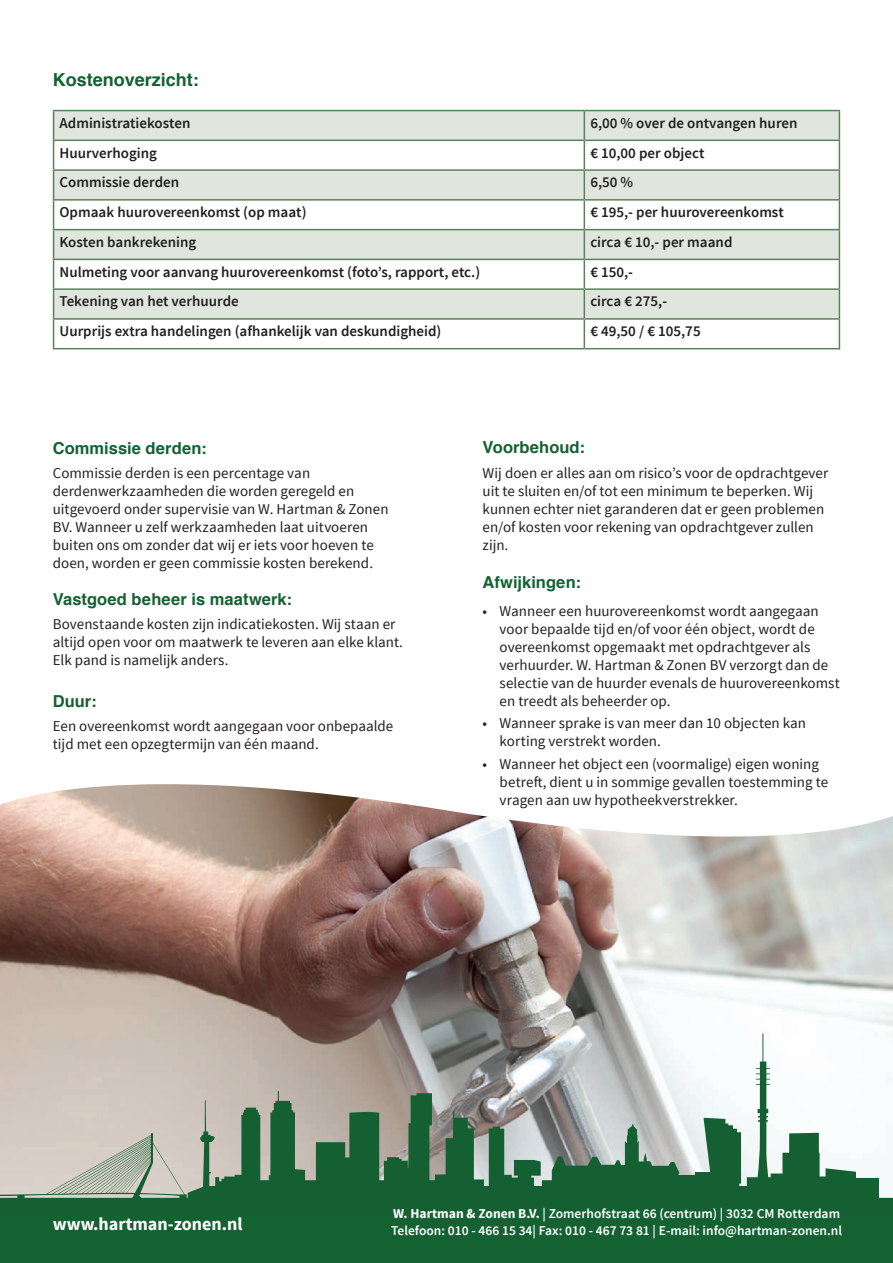
<style>
.page{position:relative;width:893px;height:1263px;background:#fff}
.page>*{position:absolute;margin:0;border:0;box-sizing:border-box;transform-origin:0 0}
.t1{font:700 18px "Source Sans Pro";color:#fff}
.t2{font:700 18px "Helvetica";color:#146132}
.t3{font:700 16.5px "Helvetica";letter-spacing:.005em;color:#146132}
.t4{font:15px/18px "Source Sans Pro";color:#231f20}
.t5{font:600 15px "Source Sans Pro";color:#231f20}
.t6{font:600 13.5px/16.2px "Source Sans Pro";color:#fff}
.s1{font-weight:700}
</style>
<div class="page">
<img style="left:0;top:784px;width:368px;height:249px">
<img style="left:367px;top:799px;width:368px;height:234px">
<div style="left:0;top:1208px;width:893px;height:55px;background:#146132"></div>
<svg style="left:0;top:1033px;width:893px;height:175px"></svg>
<svg style="left:54px;top:111px;width:785px;height:29px;background:#dce3d9"></svg>
<svg style="left:54px;top:141px;width:785px;height:207px"></svg>
<hr style="left:53px;top:110px;width:531px;height:1px;background:#5b815a">
<hr style="left:584px;top:110px;width:256px;height:1px;background:#5b815a">
<hr style="left:53px;top:140px;width:531px;height:1px;background:#5b815a">
<hr style="left:584px;top:140px;width:256px;height:1px;background:#5b815a">
<hr style="left:53px;top:169px;width:531px;height:2px;background:#5b815a">
<hr style="left:584px;top:169px;width:256px;height:2px;background:#5b815a">
<hr style="left:53px;top:199px;width:531px;height:2px;background:#5b815a">
<hr style="left:584px;top:199px;width:256px;height:2px;background:#5b815a">
<hr style="left:53px;top:229px;width:531px;height:1px;background:#5b815a">
<hr style="left:584px;top:229px;width:256px;height:1px;background:#5b815a">
<hr style="left:53px;top:259px;width:531px;height:1px;background:#5b815a">
<hr style="left:584px;top:259px;width:256px;height:1px;background:#5b815a">
<hr style="left:53px;top:288px;width:531px;height:2px;background:#5b815a">
<hr style="left:584px;top:288px;width:256px;height:2px;background:#5b815a">
<hr style="left:53px;top:318px;width:531px;height:2px;background:#5b815a">
<svg style="left:53px;top:111px;width:1px;height:237px"></svg>
<hr style="left:584px;top:318px;width:256px;height:2px;background:#5b815a">
<svg style="left:584px;top:111px;width:1px;height:237px"></svg>
<svg style="left:839px;top:111px;width:1px;height:237px"></svg>
<hr style="left:53px;top:348px;width:531px;height:1px;background:#5b815a">
<hr style="left:584px;top:348px;width:256px;height:1px;background:#5b815a">
<p class="t2" style="left:53px;top:65px;width:148px">Kostenoverzicht:</p>
<p class="t5" style="left:60px;top:113px;width:132px">Administratiekosten</p>
<p class="t5" style="left:590px;top:113px;width:209px">6,00 % over de ontvangen huren</p>
<p class="t5" style="left:60px;top:143px;width:99px">Huurverhoging</p>
<p class="t5" style="left:590px;top:143px;width:116px">€ 10,00 per object</p>
<p class="t5" style="left:60px;top:173px;width:121px">Commissie derden</p>
<p class="t5" style="left:590px;top:173px;width:44px">6,50 %</p>
<p class="t5" style="left:60px;top:203px;width:249px">Opmaak huurovereenkomst (op maat)</p>
<p class="t5" style="left:590px;top:203px;width:195px">€ 195,- per huurovereenkomst</p>
<p class="t5" style="left:60px;top:232px;width:138px">Kosten bankrekening</p>
<p class="t5" style="left:590px;top:232px;width:144px">circa € 10,- per maand</p>
<p class="t5" style="left:60px;top:262px;width:422px">Nulmeting voor aanvang huurovereenkomst (foto’s, rapport, etc.)</p>
<p class="t5" style="left:590px;top:262px;width:44px">€ 150,-</p>
<p class="t5" style="left:60px;top:292px;width:181px">Tekening van het verhuurde</p>
<p class="t5" style="left:590px;top:292px;width:78px">circa € 275,-</p>
<p class="t5" style="left:60px;top:322px;width:383px">Uurprijs extra handelingen (afhankelijk van deskundigheid)</p>
<p class="t5" style="left:590px;top:322px;width:112px">€ 49,50 / € 105,75</p>
<p class="t3" style="left:53px;top:434px;width:155px">Commissie derden:</p>
<p class="t4" style="left:53px;top:464px;width:337px">Commissie derden is een percentage van derdenwerkzaamheden die worden geregeld en uitgevoerd onder supervisie van W. Hartman &amp; Zonen BV. Wanneer u zelf werkzaamheden laat uitvoeren buiten ons om zonder dat wij er iets voor hoeven te doen, worden er geen commissie kosten berekend.</p>
<p class="t3" style="left:53px;top:586px;width:241px">Vastgoed beheer is maatwerk:</p>
<p class="t4" style="left:53px;top:616px;width:352px">Bovenstaande kosten zijn indicatiekosten. Wij staan er altijd open voor om maatwerk te leveren aan elke klant.<br>Elk pand is namelijk anders.</p>
<p class="t3" style="left:53px;top:688px;width:45px">Duur:</p>
<p class="t4" style="left:53px;top:717px;width:342px">Een overeenkomst wordt aangegaan voor onbepaalde tijd met een opzegtermijn van één maand.</p>
<p class="t3" style="left:483px;top:433px;width:104px">Voorbehoud:</p>
<p class="t4" style="left:483px;top:464px;width:347px">Wij doen er alles aan om risico’s voor de opdrachtgever uit te sluiten en/of tot een minimum te beperken. Wij kunnen echter niet garanderen dat er geen problemen en/of kosten voor rekening van opdrachtgever zullen zijn.</p>
<p class="t3" style="left:483px;top:569px;width:100px">Afwijkingen:</p>
<p class="t4" style="left:500px;top:602px;width:342px;text-indent:-17px">• Wanneer een huurovereenkomst wordt aangegaan voor bepaalde tijd en/of voor één object, wordt de overeenkomst opgemaakt met opdrachtgever als verhuurder. W. Hartman &amp; Zonen BV verzorgt dan de selectie van de huurder evenals de huurovereenkomst en treedt als beheerder op.</p>
<p class="t4" style="left:500px;top:715px;width:308px;text-indent:-17px">• Wanneer sprake is van meer dan 10 objecten kan korting verstrekt worden.</p>
<p class="t4" style="left:500px;top:755px;width:330px;text-indent:-17px">• Wanneer het object een (voormalige) eigen woning betreft, dient u in sommige gevallen toestemming te vragen aan uw hypotheekverstrekker.</p>
<p class="t1" style="left:53px;top:1212px;width:191px">www.hartman-zonen.nl</p>
<p class="t6" style="left:391px;top:1206px;width:452px"><span class="s1">W. Hartman &amp; Zonen B.V.</span> | Zomerhofstraat 66 (centrum) | 3032 CM Rotterdam<br>Telefoon: 010 - 466 15 34| Fax: 010 - 467 73 81 | E-mail: info@hartman-zonen.nl</p>
</div>
